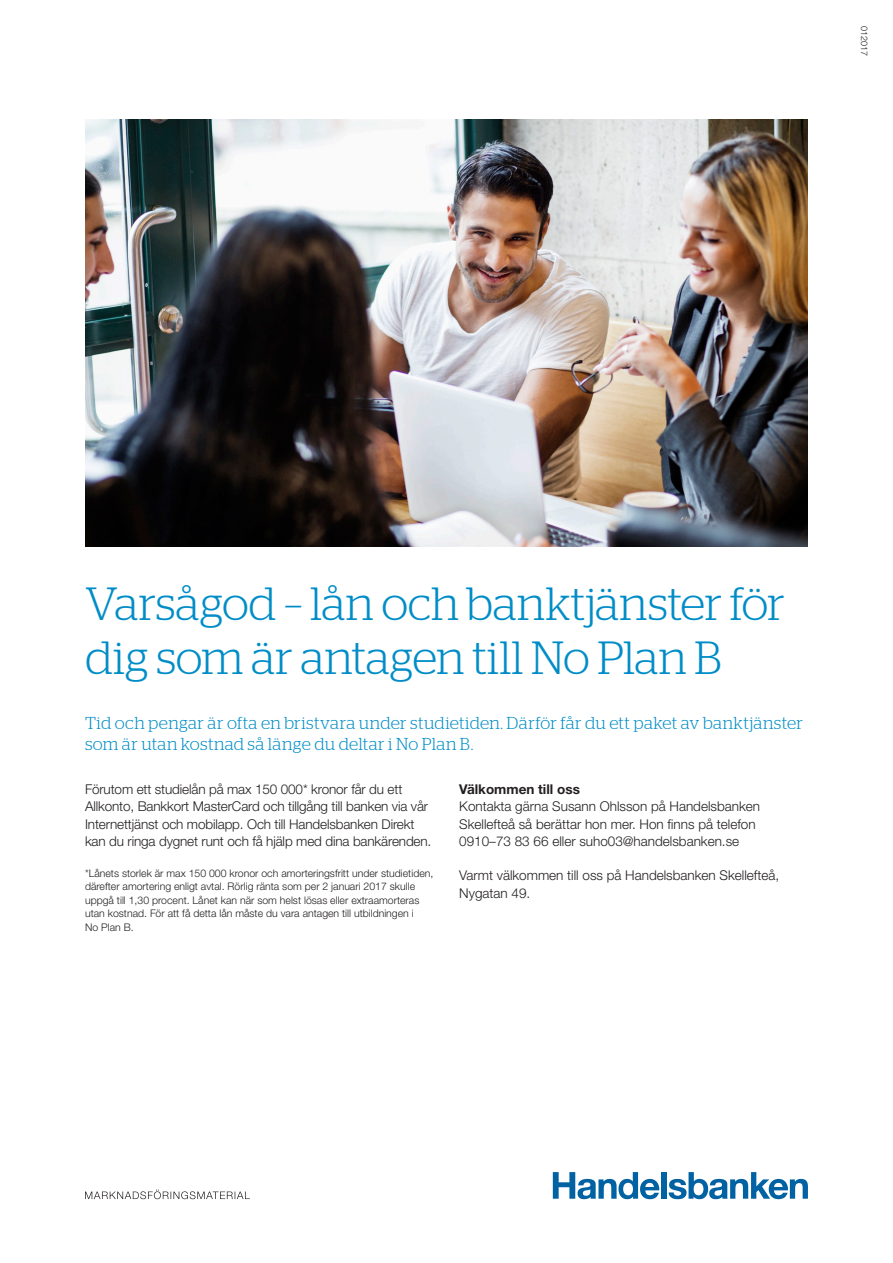
<style>
.page{position:relative;width:893px;height:1263px;background:#fff}
.page>*{position:absolute;margin:0;border:0;box-sizing:border-box;transform-origin:0 0}
.rubrik{font:300 46.5px/54px "Stag";letter-spacing:-.005em;color:#008dc7}
.ingress{font:300 17.25px/20.2px "Stag";letter-spacing:.02em;color:#008dc7}
.brödtext{font:300 13.5px/17.2px "Helvetica Neue LT Pro";letter-spacing:-.01em;color:#231f20}
.underrubrik_1{font:700 13.5px "Helvetica Neue LT Pro";color:#231f20}
.brödtext-2{font:300 10.5px/13.6px "Helvetica Neue LT Pro";color:#231f20}
.datum{font:300 9px "Helvetica Neue LT Pro";color:#231f20}
</style>
<div class="page">
<img style="left:85px;top:119px;width:723px;height:427px">
<div style="left:661px;top:1172px;width:6px;height:27px;background:#0062a3"></div>
<svg style="left:553px;top:1172px;width:106px;height:27px"></svg>
<svg style="left:669px;top:1172px;width:139px;height:27px"></svg>
<svg style="left:85px;top:1189px;width:165px;height:10px"></svg>
<p class="datum" style="left:870px;top:26px;width:32px;rotate:90deg">012017</p>
<p class="rubrik" style="left:85px;top:576px;width:701px">Varsågod – lån och banktjänster för dig som är antagen till No Plan B</p>
<p class="ingress" style="left:85px;top:713px;width:719px">Tid och pengar är ofta en bristvara under studietiden. Därför får du ett paket av banktjänster som är utan kostnad så länge du deltar i No Plan B.</p>
<p class="brödtext" style="left:85px;top:780px;width:348px">Förutom ett studielån på max 150 000* kronor får du ett Allkonto, Bankkort MasterCard och tillgång till banken via vår Internettjänst och mobilapp. Och till Handelsbanken Direkt kan du ringa dygnet runt och få hjälp med dina bankärenden.</p>
<p class="brödtext-2" style="left:85px;top:866px;width:350px">*Lånets storlek är max 150 000 kronor och amorteringsfritt under studietiden, därefter amortering enligt avtal. Rörlig ränta som per 2 januari 2017 skulle uppgå till 1,30 procent. Lånet kan när som helst lösas eller extraamorteras utan kostnad. För att få detta lån måste du vara antagen till utbildningen i<br>No Plan B.</p>
<p class="underrubrik_1" style="left:459px;top:781px;width:122px">Välkommen till oss</p>
<p class="brödtext" style="left:459px;top:797px;width:302px">Kontakta gärna Susann Ohlsson på Handelsbanken<br>Skellefteå så berättar hon mer. Hon finns på telefon<br>0910–73 83 66 eller suho03@handelsbanken.se</p>
<p class="brödtext" style="left:459px;top:866px;width:321px">Varmt välkommen till oss på Handelsbanken Skellefteå,<br>Nygatan 49.</p>
</div>
